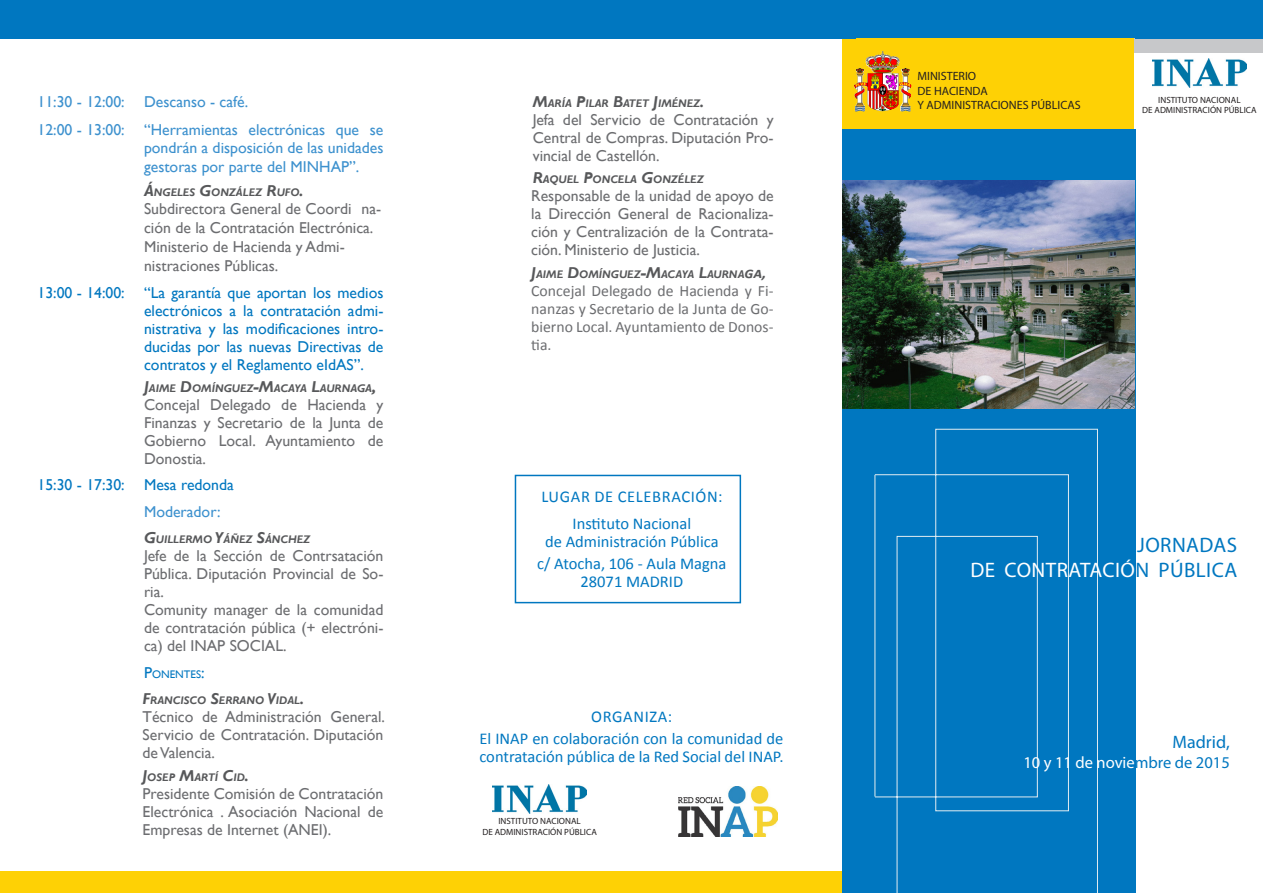
<style>
.page{position:relative;width:1263px;height:893px;background:#fff}
.page>*{position:absolute;margin:0;border:0;box-sizing:border-box;transform-origin:0 0}
.C__de_texto{font:21px "Myriad Pro";letter-spacing:.02em;color:#fff}
.C__de_texto-2{font:21px "Myriad Pro";letter-spacing:.02em;color:#0077c0}
.C__de_texto-3{font:18px "Myriad Pro";color:#0077c0}
.C__de_texto-4{font:16.5px/18px "Calibri";color:#0077c0}
.C__de_texto-5{font:16.5px "Calibri";letter-spacing:.04em;color:#0077c0}
.C__de_texto-6{font:16.5px "Myriad Pro";color:#fff}
.t1{font:15.75px/18px "Gill Sans";color:#6c6d70;text-align:justify}
.t2{font:15.75px/18px "Gill Sans";color:#0077c0;text-align:justify}
.t3{font:15.75px/18.9px "Gill Sans";color:#3d91ce;text-align:justify}
.t4{font:15.75px/18px "Calibri";color:#6c6d70;text-align:justify}
.t5{font:12px "Myriad Pro";color:#231f20}
.t6{font:italic 700 10.95px "Gill Sans";color:#57585a}
.t7{font:10.95px "Gill Sans";color:#0077c0}
.t8{font:9px "Myriad Pro";color:#231f20}
.s1{font-size:15.75px}
.s2{font-family:"Calibri";font-size:15.75px}
.s3{color:#0077c0}
</style>
<div class="page">
<div style="left:0;top:872px;width:855px;height:21px;background:#fed105"></div>
<div style="left:842px;top:0;width:293px;height:893px;background:#0077c0"></div>
<div style="left:842px;top:38px;width:293px;height:91px;background:#fed105"></div>
<div style="left:1135px;top:38px;width:128px;height:15px;background:#c7c8ca"></div>
<img style="left:1152px;top:59px;width:95px;height:28px">
<img style="left:492px;top:785px;width:95px;height:28px">
<img style="left:854px;top:51px;width:46px;height:60px">
<div style="left:0;top:0;width:855px;height:38px;background:#0077c0"></div>
<svg style="left:874px;top:428px;width:224px;height:465px"></svg>
<img style="left:842px;top:181px;width:292px;height:227px">
<div style="left:1135px;top:0;width:128px;height:38px;background:#0077c0"></div>
<img style="left:678px;top:786px;width:100px;height:50px">
<hr style="left:874px;top:475px;width:1px;height:322px;background:#cbe0e9">
<div style="left:515px;top:475px;width:226px;height:128px;border:2px solid #0077c0"></div>
<p class="t3" style="left:38px;top:93px;width:212px">11:30 - 12:00: Descanso - café.</p>
<p class="t3" style="left:144px;top:120px;width:241px;text-indent:-106px">12:00 - 13:00: “Herramientas electrónicas que se pondrán a disposición de las unidades gestoras por parte del MINHAP”.</p>
<p class="t6" style="left:144px;top:185px;width:161px"><span class="s1">Á</span>NGELES <span class="s1">G</span>ONZÁLEZ <span class="s1">R</span>UFO<span class="s1">.</span></p>
<p class="t1" style="left:144px;top:200px;width:239px;line-height:18.9px;text-align:left">Subdirectora General de Coordi na&shy;ción de la Contratación Electrónica.<br>Ministerio de Hacienda y Admi&shy;nistraciones Públicas.</p>
<p class="t2" style="left:144px;top:284px;width:241px;text-indent:-106px">13:00 - 14:00: “La garantía que aportan los medios electrónicos a la contratación admi&shy;nistrativa y las modificaciones intro&shy;ducidas por las nuevas Directivas de contratos y el Reglamento eIdAS”.</p>
<p class="t6" style="left:144px;top:382px;width:234px"><span class="s1">J</span>AIME <span class="s1">D</span>OMÍNGUEZ<span class="s1">-M</span>ACAYA <span class="s1">L</span>AURNAGA<span class="s1">,</span></p>
<p class="t1" style="left:144px;top:396px;width:241px">Concejal Delegado de Hacienda y Finanzas y Secretario de la Junta de Gobierno Local. Ayuntamiento de Donostia.</p>
<p class="t2" style="left:38px;top:476px;width:198px">15:30 - 17:30: Mesa redonda</p>
<p class="t3" style="left:144px;top:502px;width:78px">Moderador:</p>
<p class="t6" style="left:144px;top:533px;width:168px"><span class="s1">G</span>UILLERMO <span class="s1">Y</span>ÁÑEZ <span class="s1">S</span>ÁNCHEZ</p>
<p class="t1" style="left:144px;top:547px;width:241px">Jefe de la Sección de Contrsatación Pública. Diputación Provincial de So&shy;ria.</p>
<p class="t1" style="left:144px;top:601px;width:241px">Comunity manager de la comunidad de contratación pública (+ electróni&shy;ca) del INAP SOCIAL.</p>
<p class="t7" style="left:144px;top:668px;width:62px"><span class="s1">P</span>ONENTES<span class="s1">:</span></p>
<p class="t6" style="left:143px;top:694px;width:163px"><span class="s1">F</span>RANCISCO <span class="s1">S</span>ERRANO <span class="s1">V</span>IDAL<span class="s1">.</span></p>
<p class="t1" style="left:143px;top:708px;width:244px">Técnico de Administración General.<br>Servicio de Contratación. Diputación de Valencia.</p>
<p class="t6" style="left:143px;top:771px;width:108px"><span class="s1">J</span>OSEP <span class="s1">M</span>ARTÍ <span class="s1">C</span>ID<span class="s1">.</span></p>
<p class="t1" style="left:143px;top:785px;width:242px">Presidente Comisión de Contratación Electrónica . Asociación Nacional de Empresas de Internet (ANEI).</p>
<p class="t6" style="left:533px;top:97px;width:173px"><span class="s1">M</span>ARÍA <span class="s1">P</span>ILAR <span class="s1">B</span>ATET <span class="s1">J</span>IMÉNEZ<span class="s1">.</span></p>
<p class="t1" style="left:533px;top:111px;width:242px">Jefa del Servicio de Contratación y Central de Compras. Diputación Pro&shy;vincial de Castellón.</p>
<p class="t6" style="left:533px;top:173px;width:172px"><span class="s1">R</span>AQUEL <span class="s1">P</span>ONCELA <span class="s1">G</span>ONZÉLEZ</p>
<p class="t1" style="left:531px;top:187px;width:244px">Responsable de la unidad de apoyo de la Dirección General de Racionaliza&shy;ción y Centralización de la Contrata&shy;ción. Ministerio de Justicia.</p>
<p class="t6" style="left:531px;top:268px;width:237px"><span class="s1">J</span>AIME <span class="s1">D</span>OMÍNGUEZ<span class="s1">-M</span>ACAYA <span class="s1">L</span>AURNA<span class="s2">ga,</span></p>
<p class="t4" style="left:531px;top:281px;width:244px">Concejal Delegado de Hacienda y Fi&shy;nanzas y Secretario de la Junta de Go&shy;bierno Local. Ayuntamiento de Donos&shy;tia.</p>
<p class="C__de_texto-5" style="left:541px;top:486px;width:183px">LUGAR DE CELEBRACIÓN:</p>
<p class="C__de_texto-4" style="left:572px;top:514px;width:120px">Instituto Nacional</p>
<p class="C__de_texto-4" style="left:545px;top:532px;width:175px">de Administración Pública</p>
<p class="C__de_texto-4" style="left:537px;top:554px;width:191px">c/ Atocha, 106 - Aula Magna</p>
<p class="C__de_texto-4" style="left:580px;top:572px;width:104px">28071 MADRID</p>
<p class="C__de_texto-5" style="left:591px;top:706px;width:82px">ORGANIZA:</p>
<p class="C__de_texto-4" style="left:479px;top:729px;width:306px">El INAP en colaboración con la comunidad de contratación pública de la Red Social del INAP.</p>
<p class="t8" style="left:498px;top:816px;width:84px">INSTITUTO NACIONAL</p>
<p class="t8" style="left:482px;top:826px;width:116px">DE ADMINISTRACIÓN PÚBLICA</p>
<p class="t5" style="left:917px;top:69px;width:60px">MINISTERIO</p>
<p class="t5" style="left:917px;top:83px;width:72px">DE HACIENDA</p>
<p class="t5" style="left:917px;top:98px;width:165px">Y ADMINISTRACIONES PÚBLICAS</p>
<p class="t8" style="left:1158px;top:94px;width:84px">INSTITUTO NACIONAL</p>
<p class="t8" style="left:1142px;top:105px;width:116px">DE ADMINISTRACIÓN PÚBLICA</p>
<p class="C__de_texto-2" style="left:1137px;top:532px;width:102px">JORNADAS</p>
<p class="C__de_texto" style="left:970px;top:557px;width:268px">DE CONTRATACIÓ<span class="s3">N PÚBLICA</span></p>
<p class="C__de_texto-3" style="left:1172px;top:731px;width:59px">Madrid,</p>
<p class="C__de_texto-6" style="left:1023px;top:752px;width:208px">10 y 11 de novie<span class="s3">mbre de 2015</span></p>
</div>
